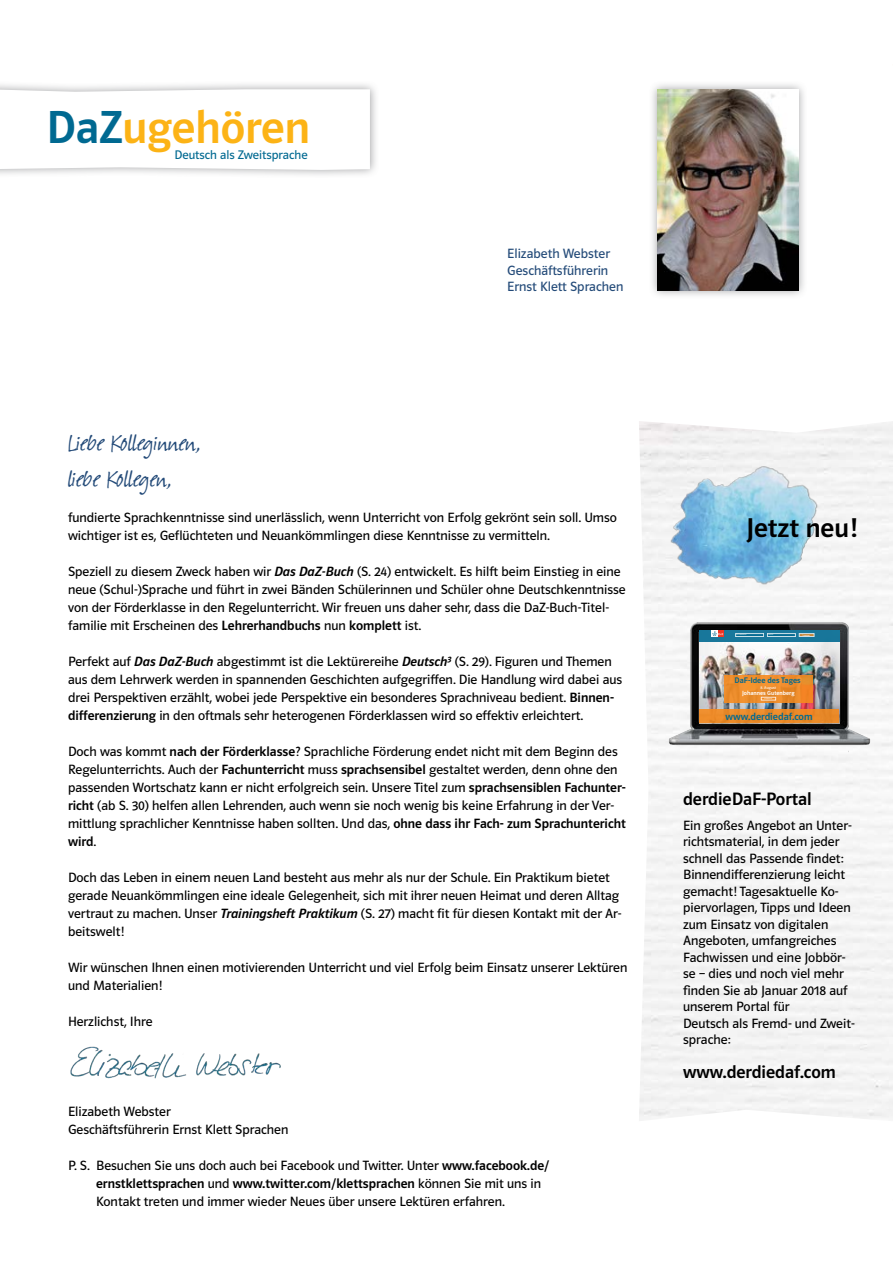
<style>
.page{position:relative;width:893px;height:1263px;background:#fff}
.page>*{position:absolute;margin:0;border:0;box-sizing:border-box;transform-origin:0 0}
.t1{font:46.5px "Polo ST11 K Krftg";color:#fcb316}
.t2{font:28.5px/36px "Suomi Hand Script";letter-spacing:-.005em;color:#244b79}
.t3{font:27.3px "Polo ST11 K Krftg";color:#000}
.t4{font:18px "Polo ST11 K Krftg";color:#000}
.t5{font:13.5px/18px "Polo ST11 K Buch";color:#000}
.t6{font:13.5px "Polo ST11 K Krftg";color:#000}
.t7{font:13.5px/16.2px "Polo ST11 K Buch";color:#244b79}
.t8{font:12.45px "Polo ST11 K Buch";color:#006991}
.t9{font:10.2px "Polo ST11 K Krftg";color:#006991}
.t10{font:8.1px "Polo ST11 K Krftg";color:#006991}
.t11{font:6px "Polo ST11 K Krftg";color:#fff}
.t12{font:4.05px "Polo ST11 K Buch";color:#fff}
.s1{color:#006991}
.s2{font-family:"Polo ST11 K Krftg Kursiv"}
.s3{font-family:"Polo ST11 K Krftg"}
.s4{font-family:"Polo ST11 K Buch"}
</style>
<div class="page">
<div style="left:649px;top:80px;width:159px;height:220px;background:#77787b;opacity:.7"></div>
<img style="left:657px;top:89px;width:142px;height:201px">
<img style="left:650px;top:436px;width:177px;height:165px">
<img style="left:665px;top:612px;width:209px;height:153px">
<img style="left:699px;top:642px;width:140px;height:68px">
<div style="left:699px;top:710px;width:140px;height:13px;background:#eb8928"></div>
<div style="left:699px;top:630px;width:140px;height:12px;background:#19779b"></div>
<div style="left:725px;top:675px;width:88px;height:27px;background:linear-gradient(to right,#ed902d,#ec8828)"></div>
<hr style="left:761px;top:697px;width:15px;height:3px;background:#f68b1f">
<svg style="left:799px;top:633px;width:15px;height:4px"></svg>
<svg style="left:767px;top:633px;width:29px;height:4px"></svg>
<svg style="left:735px;top:633px;width:29px;height:4px"></svg>
<div style="left:718px;top:630px;width:6px;height:7px;background:#ee3524"></div>
<div style="left:711px;top:630px;width:7px;height:7px;background:#fff"></div>
<svg style="left:712px;top:631px;width:11px;height:5px"></svg>
<div style="left:0;top:80px;width:379px;height:99px;background:#77787b;opacity:.7"></div>
<svg style="left:0;top:89px;width:370px;height:81px"></svg>
<img style="left:70px;top:1046px;width:211px;height:32px">
<h1 class="t1" style="left:46px;top:102px;width:265px"><span class="s1">DaZ</span>ugehören</h1>
<p class="t8" style="left:175px;top:148px;width:135px">Deutsch als Zweitsprache</p>
<p class="t7" style="left:507px;top:246px;width:118px">Elizabeth Webster<br>Geschäftsführerin<br>Ernst Klett Sprachen</p>
<h2 class="t2" style="left:68px;top:427px;width:135px">Liebe Kolleginnen, liebe Kollegen,</h2>
<p class="t5" style="left:68px;top:509px;width:550px">fundierte Sprachkenntnisse sind unerlässlich, wenn Unterricht von Erfolg gekrönt sein soll. Umso wichtiger ist es, Geflüchteten und Neuankömmlingen diese Kenntnisse zu vermitteln.</p>
<p class="t5" style="left:68px;top:563px;width:559px">Speziell zu diesem Zweck haben wir <span class="s2">Das DaZ-Buch</span> (S. 24) entwickelt. Es hilft beim Einstieg in eine neue (Schul-)Sprache und führt in zwei Bänden Schülerinnen und Schüler ohne Deutschkenntnisse von der Förderklasse in den Regelunterricht. Wir freuen uns daher sehr, dass die DaZ-Buch-Titel&shy;familie mit Erscheinen des <span class="s3">Lehrerhandbuchs</span> nun <span class="s3">komplett</span> ist.</p>
<p class="t5" style="left:68px;top:653px;width:556px">Perfekt auf <span class="s2">Das DaZ-Buch</span> abgestimmt ist die Lektürereihe <span class="s2">Deutsch³</span> (S. 29). Figuren und Themen aus dem Lehrwerk werden in spannenden Geschichten aufgegriffen. Die Handlung wird dabei aus drei Perspektiven erzählt, wobei jede Perspektive ein besonderes Sprachniveau bedient. <span class="s3">Binnen&shy;differenzierung</span> in den oftmals sehr heterogenen Förderklassen wird so effektiv erleichtert.</p>
<p class="t5" style="left:68px;top:743px;width:559px">Doch was kommt <span class="s3">nach der Förderklasse</span>? Sprachliche Förderung endet nicht mit dem Beginn des Regelunterrichts. Auch der <span class="s3">Fachunterricht</span> muss <span class="s3">sprachsensibel</span> gestaltet werden, denn ohne den passenden Wortschatz kann er nicht erfolgreich sein. Unsere Titel zum <span class="s3">sprachsensiblen Fachunter&shy;richt</span> (ab S. 30) helfen allen Lehrenden, auch wenn sie noch wenig bis keine Erfahrung in der Ver&shy;mittlung sprachlicher Kenntnisse haben sollten. Und das, <span class="s3">ohne dass ihr Fach- zum Sprachuntericht</span></p>
<p class="t6" style="left:68px;top:834px;width:30px">wird<span class="s4">.</span></p>
<p class="t5" style="left:68px;top:869px;width:555px">Doch das Leben in einem neuen Land besteht aus mehr als nur der Schule. Ein Praktikum bietet gerade Neuankömmlingen eine ideale Gelegenheit, sich mit ihrer neuen Heimat und deren Alltag vertraut zu machen. Unser <span class="s2">Trainingsheft Praktikum</span> (S. 27) macht fit für diesen Kontakt mit der Ar&shy;beitswelt!</p>
<p class="t5" style="left:68px;top:959px;width:561px">Wir wünschen Ihnen einen motivierenden Unterricht und viel Erfolg beim Einsatz unserer Lektüren und Materialien!</p>
<p class="t5" style="left:68px;top:1013px;width:86px">Herzlichst, Ihre</p>
<p class="t5" style="left:68px;top:1103px;width:222px">Elizabeth Webster<br>Geschäftsführerin Ernst Klett Sprachen</p>
<p class="t5" style="left:68px;top:1157px;width:483px">P. S. Besuchen Sie uns doch auch bei Facebook und Twitter. Unter <span class="s3">www.facebook.de/</span></p>
<p class="t6" style="left:96px;top:1176px;width:447px">ernstklettsprachen <span class="s4">und</span> www.twitter.com/klettsprachen <span class="s4">können Sie mit uns in</span></p>
<p class="t5" style="left:96px;top:1193px;width:410px">Kontakt treten und immer wieder Neues über unsere Lektüren erfahren.</p>
<h3 class="t3" style="left:746px;top:513px;width:113px">Jetzt neu!</h3>
<p class="t10" style="left:735px;top:676px;width:68px">DaF-Idee des Tages</p>
<p class="t12" style="left:761px;top:685px;width:17px">8. August</p>
<p class="t11" style="left:742px;top:690px;width:54px">Johannes Gutenberg</p>
<p class="t9" style="left:726px;top:711px;width:88px">www.derdiedaf.com</p>
<h3 class="t4" style="left:683px;top:789px;width:130px">derdieDaF-Portal</h3>
<p class="t5" style="left:683px;top:817px;width:173px;line-height:16.5px">Ein großes Angebot an Unter&shy;richtsmaterial, in dem jeder schnell das Passende findet:<br>Binnendifferenzierung leicht gemacht! Tagesaktuelle Ko&shy;piervorlagen, Tipps und Ideen zum Einsatz von digitalen<br>Angeboten, umfangreiches<br>Fachwissen und eine Jobbör&shy;se – dies und noch viel mehr finden Sie ab Januar 2018 auf unserem Portal für<br>Deutsch als Fremd- und Zweit&shy;sprache:</p>
<h3 class="t4" style="left:683px;top:1062px;width:154px">www.derdiedaf.com</h3>
</div>
